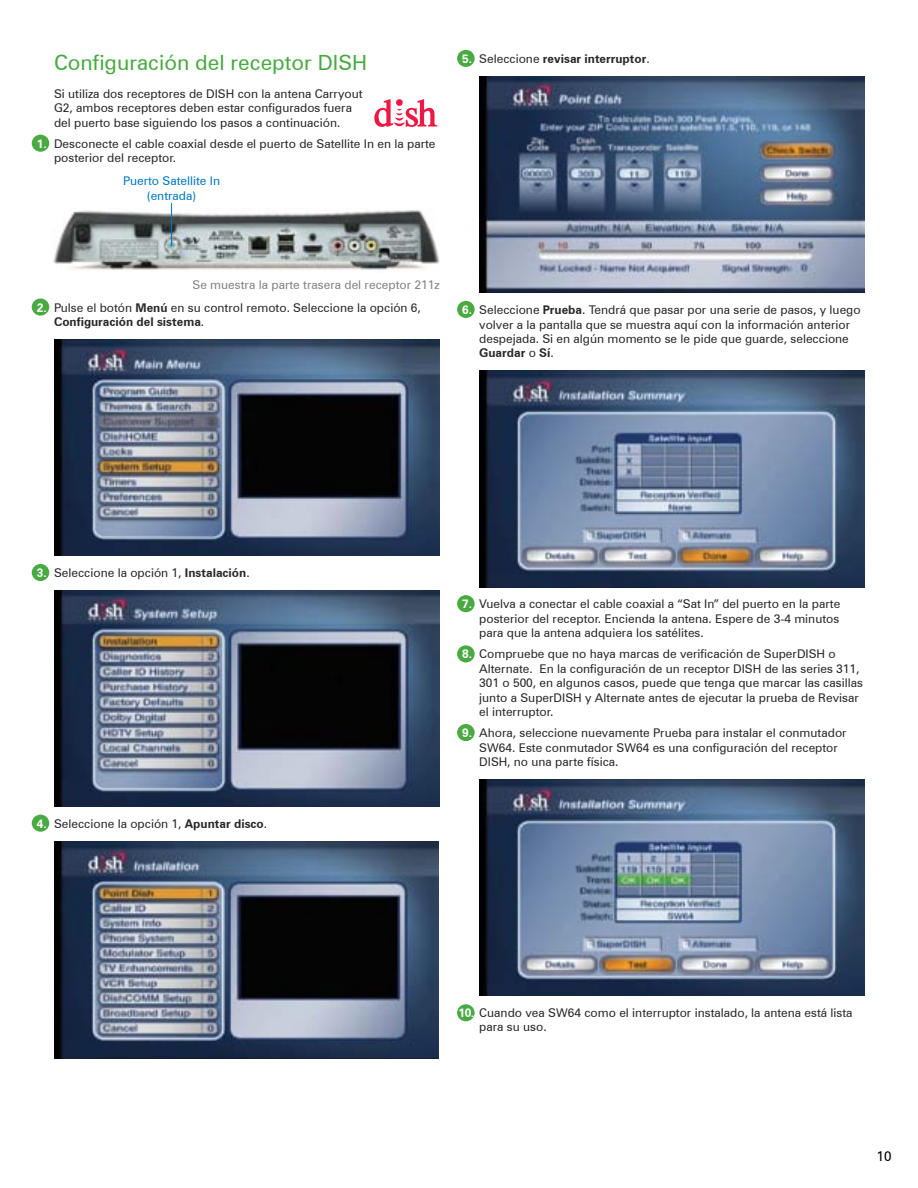
<style>
.page{position:relative;width:918px;height:1188px;background:#fff}
.page>*{position:absolute;margin:0;border:0;box-sizing:border-box;transform-origin:0 0}
.t1{font:21px "Zurich BT";color:#49aa42}
.t2{font:13.5px "Zurich BT";color:#000}
.t3{font:12px/14.4px "Zurich BT";color:#292829}
.t4{font:12px "Zurich BT";color:#808285}
.t5{font:700 12px "Zurich BT";color:#292829}
.t6{font:12px/14.4px "Zurich BT";color:#0079c1;text-align:center}
.t7{font:700 12px "Zurich BT";color:#fff}
.s1{font-weight:400}
.s2{font-weight:700}
.s3{font-weight:700;color:#fff}
</style>
<div class="page">
<div style="left:32px;top:135px;width:17px;height:17px;background:#49aa42;border-radius:50%"></div>
<div style="left:32px;top:564px;width:17px;height:17px;background:#49aa42;border-radius:50%"></div>
<div style="left:32px;top:815px;width:17px;height:17px;background:#49aa42;border-radius:50%"></div>
<div style="left:457px;top:50px;width:18px;height:17px;background:#49aa42;border-radius:50%"></div>
<div style="left:457px;top:301px;width:18px;height:17px;background:#49aa42;border-radius:50%"></div>
<div style="left:457px;top:595px;width:18px;height:17px;background:#49aa42;border-radius:50%"></div>
<div style="left:457px;top:724px;width:18px;height:17px;background:#49aa42;border-radius:50%"></div>
<div style="left:32px;top:299px;width:17px;height:17px;background:#49aa42;border-radius:50%"></div>
<div style="left:457px;top:645px;width:18px;height:17px;background:#49aa42;border-radius:50%"></div>
<div style="left:457px;top:1004px;width:18px;height:17px;background:#49aa42;border-radius:50%"></div>
<img style="left:53px;top:208px;width:387px;height:62px">
<img style="left:54px;top:841px;width:385px;height:217px">
<img style="left:54px;top:590px;width:385px;height:217px">
<img style="left:54px;top:339px;width:385px;height:217px">
<svg style="left:374px;top:99px;width:65px;height:28px"></svg>
<img style="left:479px;top:370px;width:385px;height:217px">
<img style="left:479px;top:779px;width:385px;height:216px">
<hr style="left:171px;top:203px;width:1px;height:43px;background:#0079c1">
<img style="left:479px;top:76px;width:385px;height:216px">
<p class="t7" style="left:37px;top:136px;width:11px">1.</p>
<h1 class="t1" style="left:54px;top:50px;width:315px">Configuración del receptor DISH</h1>
<p class="t3" style="left:54px;top:86px;width:310px">Si utiliza dos receptores de DISH con la antena Carryout<br>G2, ambos receptores deben estar configurados fuera del puerto base siguiendo los pasos a continuación.</p>
<p class="t3" style="left:54px;top:136px;width:383px">Desconecte el cable coaxial desde el puerto de Satellite In en la parte posterior del receptor.</p>
<p class="t6" style="left:123px;top:174px;width:98px">Puerto Satellite In (entrada)</p>
<p class="t7" style="left:462px;top:51px;width:11px">5.</p>
<p class="t5" style="left:479px;top:52px;width:172px"><span class="s1">Seleccione</span> revisar interruptor<span class="s1">.</span></p>
<p class="t7" style="left:37px;top:300px;width:11px">2.</p>
<p class="t4" style="left:193px;top:278px;width:249px">Se muestra la parte trasera del receptor 211z</p>
<p class="t3" style="left:54px;top:300px;width:368px">Pulse el botón <span class="s2">Menú</span> en su control remoto. Seleccione la opción 6,<br><span class="s2">Configuración del sistema</span>.</p>
<p class="t7" style="left:462px;top:302px;width:11px">6.</p>
<p class="t3" style="left:479px;top:303px;width:383px">Seleccione <span class="s2">Prueba</span>. Tendrá que pasar por una serie de pasos, y luego volver a la pantalla que se muestra aquí con la información anterior despejada. Si en algún momento se le pide que guarde, seleccione <span class="s2">Guardar</span> o <span class="s2">Sí</span>.</p>
<p class="t7" style="left:37px;top:566px;width:11px">3.</p>
<p class="t3" style="left:54px;top:566px;width:197px">Seleccione la opción 1, <span class="s2">Instalación</span>.</p>
<p class="t7" style="left:37px;top:816px;width:11px">4.</p>
<p class="t3" style="left:54px;top:817px;width:215px">Seleccione la opción 1, <span class="s2">Apuntar disco</span>.</p>
<p class="t3" style="left:479px;top:597px;width:363px;text-align:justify">Vuelva a conectar el cable coaxial a “Sat In” del puerto en la parte posterior del receptor. Encienda la antena. Espere de 3-4 minutos para que la antena adquiera los satélites.</p>
<p class="t3" style="left:479px;top:647px;width:385px">Compruebe que no haya marcas de verificación de SuperDISH o Alternate. En la configuración de un receptor DISH de las series 311, 301 o 500, en algunos casos, puede que tenga que marcar las casillas junto a SuperDISH y Alternate antes de ejecutar la prueba de Revisar el interruptor.</p>
<p class="t3" style="left:479px;top:726px;width:369px">Ahora, seleccione nuevamente Prueba para instalar el conmutador<br>SW64. Este conmutador SW64 es una configuración del receptor<br>DISH, no una parte física.</p>
<p class="t7" style="left:462px;top:597px;width:11px">7.</p>
<p class="t7" style="left:462px;top:647px;width:11px">8.</p>
<p class="t7" style="left:462px;top:726px;width:11px">9.</p>
<p class="t3" style="left:458px;top:1005px;width:396px"><span class="s3">10.</span> Cuando vea SW64 como el interruptor instalado, la antena está lista</p>
<p class="t3" style="left:479px;top:1020px;width:69px">para su uso.</p>
<p class="t2" style="left:877px;top:1148px;width:16px">10</p>
</div>
